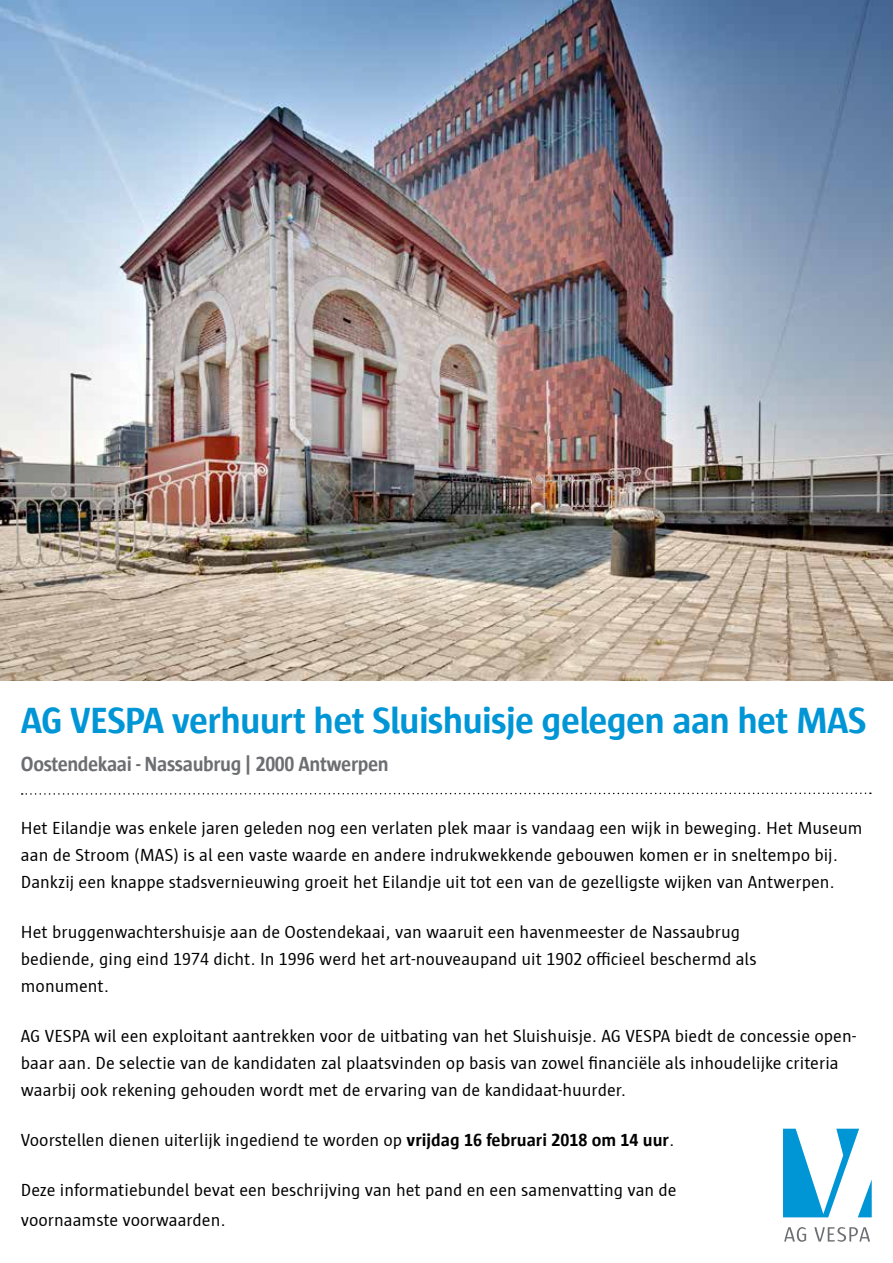
<style>
.page{position:relative;width:893px;height:1263px;background:#fff}
.page>*{position:absolute;margin:0;border:0;box-sizing:border-box;transform-origin:0 0}
.t1{font:700 37.5px "Sun LT";letter-spacing:-.02em;color:#0096d6}
.t2{font:700 21px "Sun LT";letter-spacing:-.02em;color:#6d6e71;scale:.95 1}
.t3{font:18px/27px "Sun LT";color:#000}
.s1{font-weight:700}
</style>
<div class="page">
<img style="left:0;top:0;width:893px;height:680px">
<svg style="left:22px;top:792px;width:849px;height:3px"></svg>
<svg style="left:784px;top:1227px;width:22px;height:15px"></svg>
<svg style="left:814px;top:1227px;width:56px;height:15px"></svg>
<svg style="left:783px;top:1129px;width:89px;height:88px"></svg>
<h1 class="t1" style="left:21px;top:701px;width:847px">AG VESPA verhuurt het Sluishuisje gelegen aan het MAS</h1>
<p class="t2" style="left:21px;top:752px;width:389px">Oostendekaai - Nassaubrug | 2000 Antwerpen</p>
<p class="t3" style="left:21px;top:814px;width:843px">Het Eilandje was enkele jaren geleden nog een verlaten plek maar is vandaag een wijk in beweging. Het Museum aan de Stroom (MAS) is al een vaste waarde en andere indrukwekkende gebouwen komen er in sneltempo bij.<br>Dankzij een knappe stadsvernieuwing groeit het Eilandje uit tot een van de gezelligste wijken van Antwerpen.</p>
<p class="t3" style="left:21px;top:918px;width:737px">Het bruggenwachtershuisje aan de Oostendekaai, van waaruit een havenmeester de Nassaubrug bediende, ging eind 1974 dicht. In 1996 werd het art-nouveaupand uit 1902 officieel beschermd als monument.</p>
<p class="t3" style="left:21px;top:1022px;width:836px">AG VESPA wil een exploitant aantrekken voor de uitbating van het Sluishuisje. AG VESPA biedt de concessie open&shy;baar aan. De selectie van de kandidaten zal plaatsvinden op basis van zowel financiële als inhoudelijke criteria waarbij ook rekening gehouden wordt met de ervaring van de kandidaat-huurder.</p>
<p class="t3" style="left:21px;top:1126px;width:655px">Voorstellen dienen uiterlijk ingediend te worden op <span class="s1">vrijdag 16 februari 2018 om 14 uur</span>.</p>
<p class="t3" style="left:21px;top:1175px;width:657px;line-height:30px">Deze informatiebundel bevat een beschrijving van het pand en een samenvatting van de voornaamste voorwaarden.</p>
</div>
